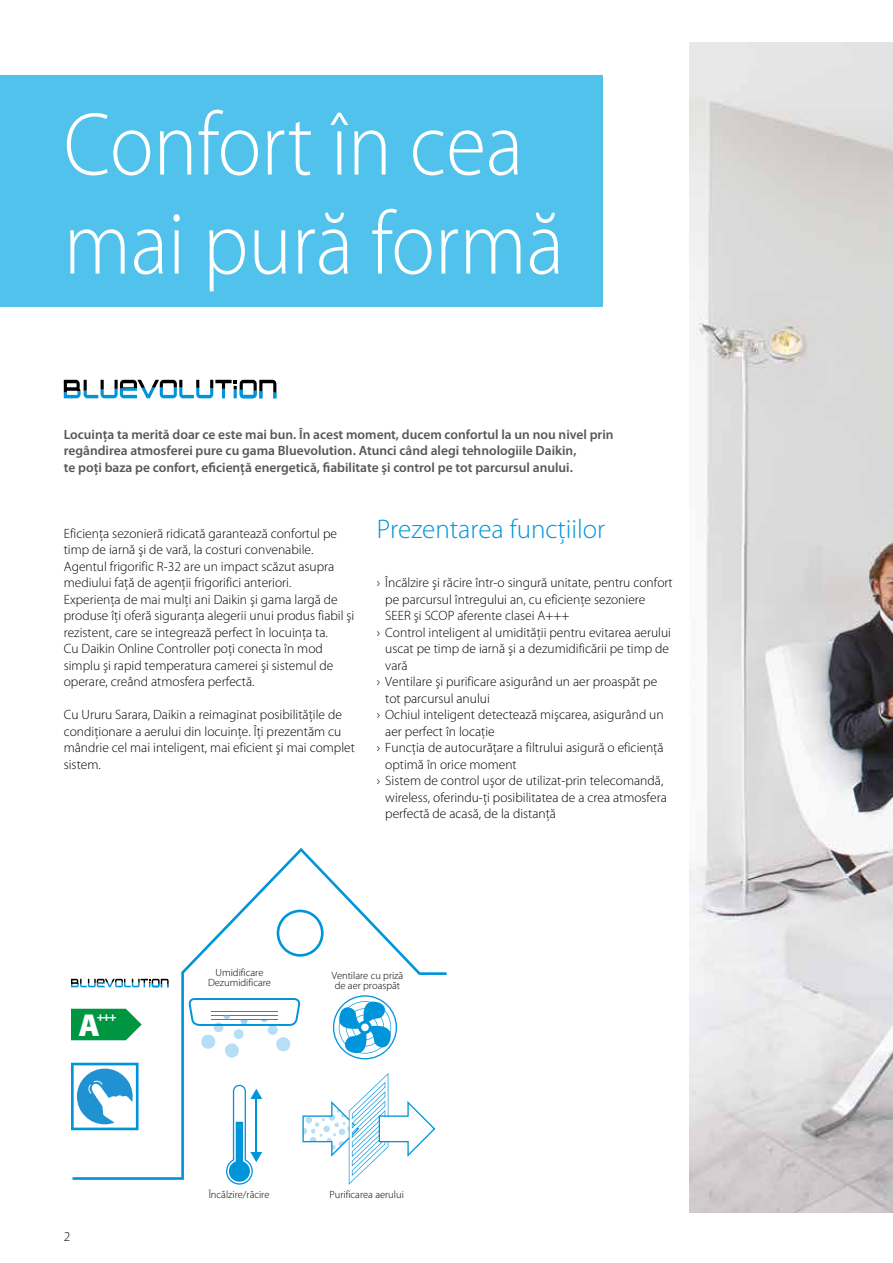
<style>
.page{position:relative;width:893px;height:1263px;background:#fff}
.page>*{position:absolute;margin:0;border:0;box-sizing:border-box;transform-origin:0 0}
.t1{font:300 90px/99px "Myriad Pro";color:#fff;scale:.91 1}
.t2{font:900 31.8px "Myriad Pro";color:#fff}
.t3{font:300 27px "Myriad Pro";color:#0095db}
.t4{font:300 13.5px/16.5px "Myriad Pro";color:#000}
.t5{font:600 13.5px/16.5px "Myriad Pro";color:#575756}
.t6{font:900 12.3px "Myriad Pro";color:#fff}
.t7{font:300 10.5px/10.5px "Myriad Pro";color:#000;text-align:center}
</style>
<div class="page">
<img style="left:690px;top:43px;width:203px;height:1170px">
<div style="left:0;top:76px;width:603px;height:231px;background:#51c2ec"></div>
<svg style="left:64px;top:380px;width:212px;height:18px"></svg>
<svg style="left:229px;top:1180px;width:21px;height:4px"></svg>
<svg style="left:72px;top:848px;width:375px;height:332px"></svg>
<svg style="left:302px;top:1073px;width:133px;height:112px"></svg>
<svg style="left:333px;top:995px;width:64px;height:64px"></svg>
<svg style="left:71px;top:1009px;width:71px;height:31px;background:#1da156"></svg>
<svg style="left:71px;top:1063px;width:68px;height:67px"></svg>
<svg style="left:71px;top:979px;width:98px;height:8px"></svg>
<h1 class="t1" style="left:64px;top:97px;width:551px">Confort în cea mai pură formă</h1>
<p class="t5" style="left:64px;top:425px;width:551px">Locuinţa ta merită doar ce este mai bun. În acest moment, ducem confortul la un nou nivel prin regândirea atmosferei pure cu gama Bluevolution. Atunci când alegi tehnologiile Daikin,<br>te poţi baza pe confort, eficienţă energetică, fiabilitate şi control pe tot parcursul anului.</p>
<p class="t4" style="left:64px;top:525px;width:292px">Eficienţa sezonieră ridicată garantează confortul pe timp de iarnă şi de vară, la costuri convenabile.<br>Agentul frigorific R-32 are un impact scăzut asupra mediului faţă de agenţii frigorifici anteriori.<br>Experienţa de mai mulţi ani Daikin şi gama largă de produse îţi oferă siguranţa alegerii unui produs fiabil şi rezistent, care se integrează perfect în locuinţa ta.<br>Cu Daikin Online Controller poţi conecta în mod simplu şi rapid temperatura camerei şi sistemul de operare, creând atmosfera perfectă.</p>
<p class="t4" style="left:64px;top:706px;width:293px">Cu Ururu Sarara, Daikin a reimaginat posibilitățile de condiționare a aerului din locuințe. Îţi prezentăm cu mândrie cel mai inteligent, mai eficient şi mai complet sistem.</p>
<h3 class="t3" style="left:377px;top:514px;width:230px">Prezentarea funcţiilor</h3>
<p class="t4" style="left:377px;top:574px;width:297px">› Încălzire şi răcire într-o singură unitate, pentru confort</p>
<p class="t4" style="left:385px;top:591px;width:262px">pe parcursul întregului an, cu eficienţe sezoniere</p>
<p class="t4" style="left:385px;top:607px;width:186px">SEER şi SCOP aferente clasei A+++</p>
<p class="t4" style="left:377px;top:624px;width:296px">› Control inteligent al umidității pentru evitarea aerului</p>
<p class="t4" style="left:385px;top:640px;width:285px">uscat pe timp de iarnă şi a dezumidificării pe timp de</p>
<p class="t4" style="left:385px;top:657px;width:24px">vară</p>
<p class="t4" style="left:377px;top:673px;width:282px">› Ventilare şi purificare asigurând un aer proaspăt pe</p>
<p class="t4" style="left:385px;top:690px;width:106px">tot parcursul anului</p>
<p class="t4" style="left:377px;top:706px;width:288px">› Ochiul inteligent detectează mişcarea, asigurând un</p>
<p class="t4" style="left:385px;top:723px;width:111px">aer perfect în locaţie</p>
<p class="t4" style="left:377px;top:739px;width:288px">› Funcţia de autocurăţare a filtrului asigură o eficienţă</p>
<p class="t4" style="left:385px;top:756px;width:133px">optimă în orice moment</p>
<p class="t4" style="left:377px;top:772px;width:288px">› Sistem de control uşor de utilizat-prin telecomandă,</p>
<p class="t4" style="left:385px;top:789px;width:283px">wireless, oferindu-ţi posibilitatea de a crea atmosfera</p>
<p class="t4" style="left:385px;top:805px;width:172px">perfectă de acasă, de la distanţă</p>
<h2 class="t2" style="left:79px;top:1008px;width:23px">A</h2>
<p class="t6" style="left:97px;top:1010px;width:21px">+++</p>
<p class="t4" style="left:64px;top:1228px;width:8px">2</p>
<p class="t7" style="left:208px;top:967px;width:64px">Umidificare<br>Dezumidificare</p>
<p class="t7" style="left:332px;top:970px;width:73px">Ventilare cu priză de aer proaspăt</p>
<p class="t7" style="left:209px;top:1189px;width:62px">Încălzire/răcire</p>
<p class="t7" style="left:330px;top:1189px;width:76px">Purificarea aerului</p>
</div>
